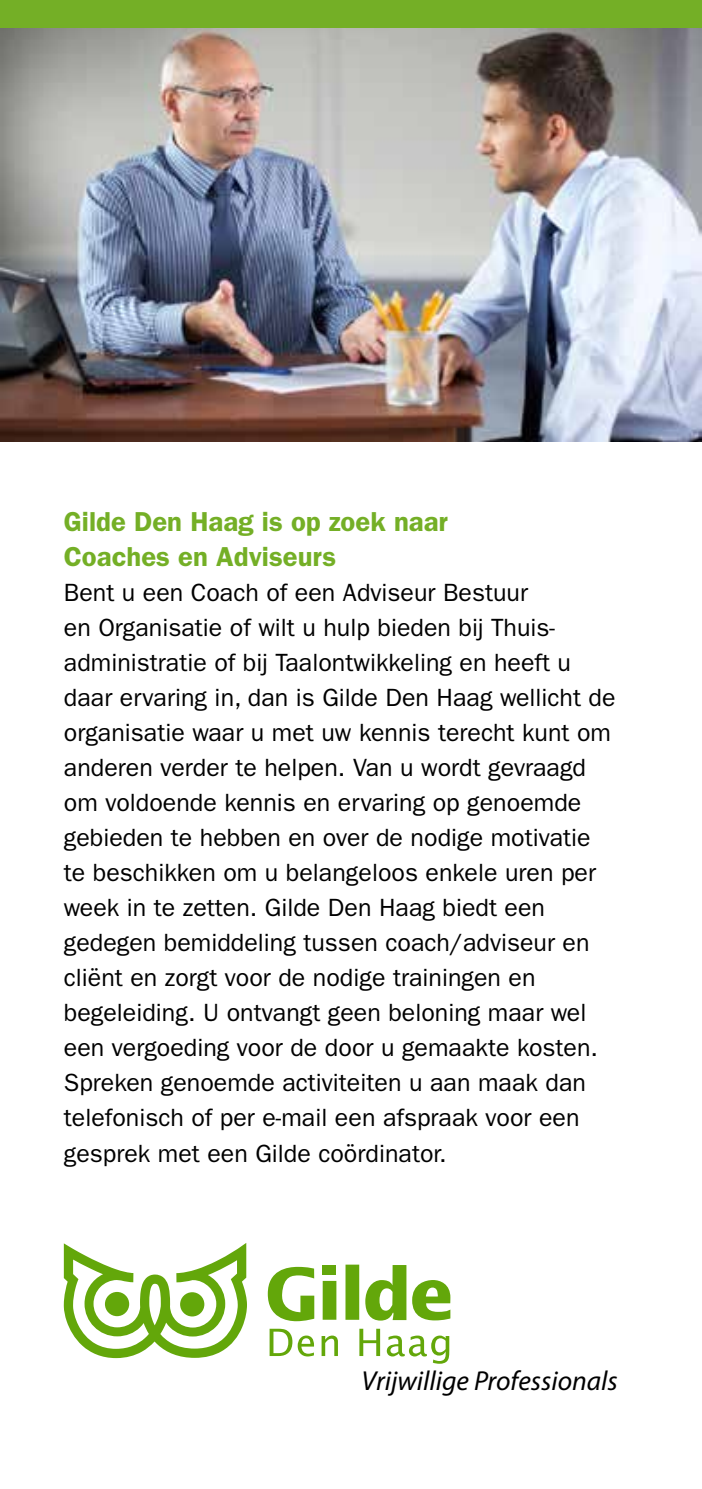
<style>
.page{position:relative;width:702px;height:1489px;background:#fff}
.page>*{position:absolute;margin:0;border:0;box-sizing:border-box;transform-origin:0 0}
.t1{font:600 27.5px/35px "ITC Franklin Gothic Std";color:#74af26}
.t2{font:italic 27.5px "Myriad Pro";color:#000}
.t3{font:25px/35px "ITC Franklin Gothic Std";color:#000}
</style>
<div class="page">
<div style="left:0;top:0;width:702px;height:28px;background:#74af26"></div>
<img style="left:0;top:28px;width:702px;height:413px">
<svg style="left:64px;top:1243px;width:183px;height:114px"></svg>
<svg style="left:268px;top:1266px;width:46px;height:55px"></svg>
<div style="left:322px;top:1264px;width:14px;height:10px;background:#63a70a"></div>
<div style="left:322px;top:1280px;width:14px;height:39px;background:#63a70a"></div>
<div style="left:345px;top:1264px;width:14px;height:55px;background:#63a70a"></div>
<svg style="left:365px;top:1265px;width:41px;height:55px"></svg>
<svg style="left:412px;top:1280px;width:38px;height:40px"></svg>
<svg style="left:269px;top:1328px;width:23px;height:27px"></svg>
<svg style="left:298px;top:1335px;width:16px;height:21px"></svg>
<svg style="left:321px;top:1335px;width:17px;height:20px"></svg>
<svg style="left:359px;top:1328px;width:21px;height:27px"></svg>
<svg style="left:387px;top:1335px;width:62px;height:28px"></svg>
<p class="t1" style="left:64px;top:504px;width:385px">Gilde Den Haag is op zoek naar<br>Coaches en Adviseurs</p>
<p class="t3" style="left:64px;top:575px;width:553px">Bent u een Coach of een Adviseur Bestuur<br>en Organisatie of wilt u hulp bieden bij Thuis&shy;administratie of bij Taalontwikkeling en heeft u daar ervaring in, dan is Gilde Den Haag wellicht de organisatie waar u met uw kennis terecht kunt om anderen verder te helpen. Van u wordt gevraagd om voldoende kennis en ervaring op genoemde gebieden te hebben en over de nodige motivatie te beschikken om u belangeloos enkele uren per week in te zetten. Gilde Den Haag biedt een gedegen bemiddeling tussen coach/adviseur en cliënt en zorgt voor de nodige trainingen en begeleiding. U ontvangt geen beloning maar wel een vergoeding voor de door u gemaakte kosten.<br>Spreken genoemde activiteiten u aan maak dan telefonisch of per e-mail een afspraak voor een gesprek met een Gilde coördinator.</p>
<p class="t2" style="left:361px;top:1363px;width:257px">Vrijwillige Professionals</p>
</div>
